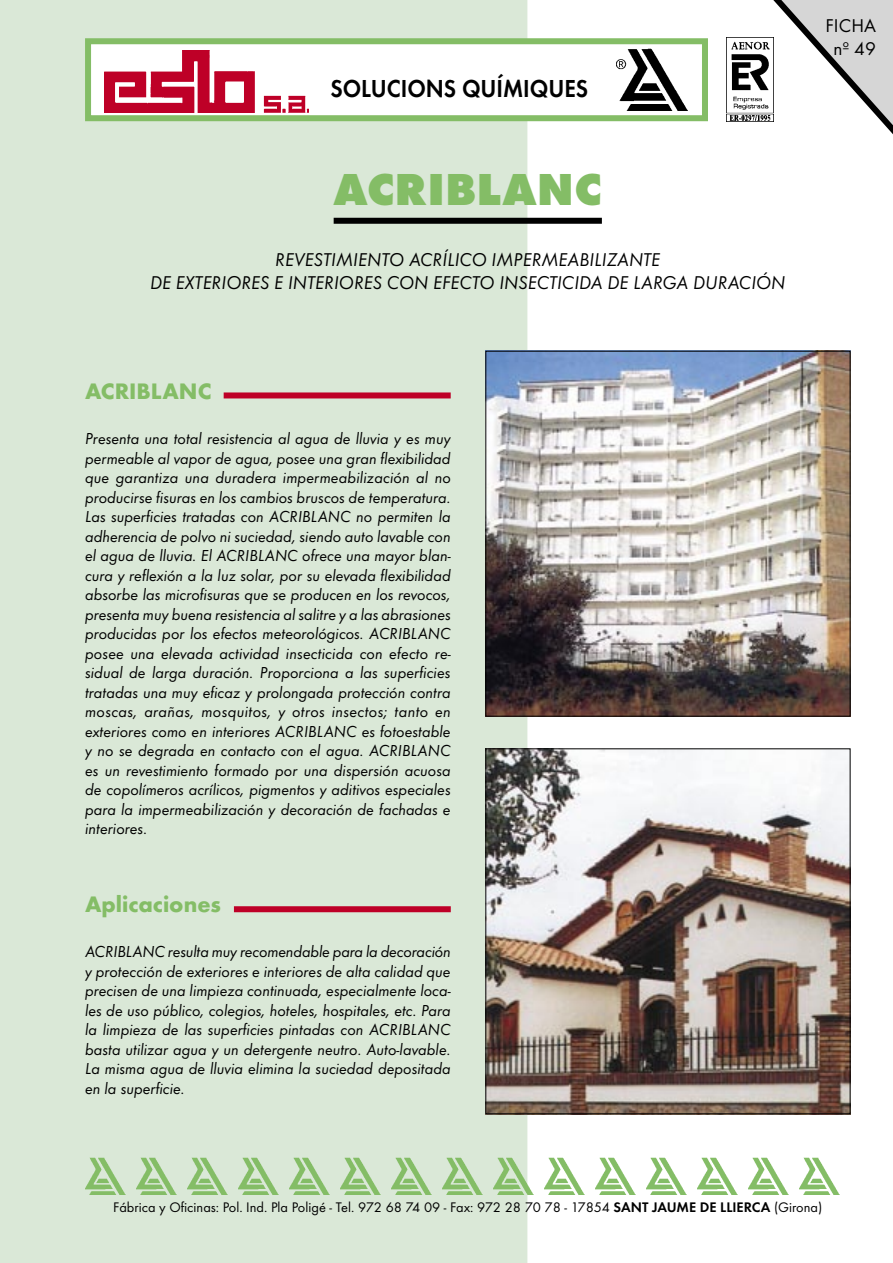
<style>
.page{position:relative;width:893px;height:1263px;background:#fff}
.page>*{position:absolute;margin:0;border:0;box-sizing:border-box;transform-origin:0 0}
.t1{font:800 46.5px "Futura T";color:#84bd66}
.t2{font:600 25.5px "Futura T";color:#000;scale:.91 1}
.t3{font:700 23.25px "Futura T";color:#84bd66}
.t4{font:italic 19.2px/23.1px "Futura T";color:#000;text-align:center}
.t5{font:19.2px/23.1px "Futura T";color:#000;text-align:center}
.t6{font:italic 16.5px/19.5px "Futura T";color:#000;text-align:justify}
.t7{font:14.4px "Futura T";color:#000}
.s1{font-weight:600}
</style>
<div class="page">
<div style="left:0;top:0;width:527px;height:1263px;background:#dae8d7"></div>
<img style="left:85px;top:1157px;width:40px;height:38px">
<img style="left:136px;top:1157px;width:40px;height:38px">
<img style="left:187px;top:1157px;width:40px;height:38px">
<img style="left:238px;top:1157px;width:40px;height:38px">
<img style="left:289px;top:1157px;width:40px;height:38px">
<img style="left:340px;top:1157px;width:40px;height:38px">
<img style="left:391px;top:1157px;width:40px;height:38px">
<img style="left:442px;top:1157px;width:40px;height:38px">
<img style="left:493px;top:1157px;width:40px;height:38px">
<img style="left:544px;top:1157px;width:40px;height:38px">
<img style="left:595px;top:1157px;width:40px;height:38px">
<img style="left:646px;top:1157px;width:40px;height:38px">
<img style="left:697px;top:1157px;width:40px;height:38px">
<img style="left:748px;top:1157px;width:40px;height:38px">
<img style="left:799px;top:1157px;width:40px;height:38px">
<svg style="left:744px;top:0;width:149px;height:134px"></svg>
<div style="left:88px;top:41px;width:617px;height:77px;background:#fff"></div>
<div style="left:85px;top:38px;width:623px;height:83px;border:6px solid #84bd66"></div>
<img style="left:104px;top:50px;width:205px;height:63px">
<img style="left:616px;top:49px;width:71px;height:62px">
<img style="left:727px;top:38px;width:46px;height:83px">
<div style="left:334px;top:218px;width:268px;height:6px;background:#000"></div>
<div style="left:224px;top:392px;width:227px;height:6px;background:#be0027"></div>
<div style="left:234px;top:906px;width:217px;height:6px;background:#be0027"></div>
<img style="left:487px;top:750px;width:361px;height:362px">
<div style="left:485px;top:748px;width:365px;height:366px;border:1px solid #000"></div>
<img style="left:487px;top:353px;width:361px;height:361px">
<div style="left:485px;top:351px;width:365px;height:365px;border:1px solid #000"></div>
<h2 class="t2" style="left:330px;top:73px;width:285px">SOLUCIONS QUÍMIQUES</h2>
<h1 class="t1" style="left:334px;top:162px;width:270px">ACRIBLANC</h1>
<p class="t4" style="left:150px;top:247px;width:637px">REVESTIMIENTO ACRÍLICO IMPERMEABILIZANTE<br>DE EXTERIORES E INTERIORES CON EFECTO INSECTICIDA DE LARGA DURACIÓN</p>
<h3 class="t3" style="left:85px;top:378px;width:128px">ACRIBLANC</h3>
<p class="t6" style="left:85px;top:429px;width:367px">Presenta una total resistencia al agua de lluvia y es muy permeable al vapor de agua, posee una gran flexibilidad que garantiza una duradera impermeabilización al no producirse fisuras en los cambios bruscos de temperatura.<br>Las superficies tratadas con ACRIBLANC no permiten la adherencia de polvo ni suciedad, siendo auto lavable con el agua de lluvia. El ACRIBLANC ofrece una mayor blan&shy;cura y reflexión a la luz solar, por su elevada flexibilidad absorbe las microfisuras que se producen en los revocos, presenta muy buena resistencia al salitre y a las abrasiones producidas por los efectos meteorológicos. ACRIBLANC posee una elevada actividad insecticida con efecto re&shy;sidual de larga duración. Proporciona a las superficies tratadas una muy eficaz y prolongada protección contra moscas, arañas, mosquitos, y otros insectos; tanto en exteriores como en interiores ACRIBLANC es fotoestable y no se degrada en contacto con el agua. ACRIBLANC es un revestimiento formado por una dispersión acuosa de copolímeros acrílicos, pigmentos y aditivos especiales para la impermeabilización y decoración de fachadas e interiores.</p>
<h3 class="t3" style="left:85px;top:891px;width:138px">Aplicaciones</h3>
<p class="t6" style="left:85px;top:942px;width:367px">ACRIBLANC resulta muy recomendable para la decoración y protección de exteriores e interiores de alta calidad que precisen de una limpieza continuada, especialmente loca&shy;les de uso público, colegios, hoteles, hospitales, etc. Para la limpieza de las superficies pintadas con ACRIBLANC basta utilizar agua y un detergente neutro. Auto-lavable.<br>La misma agua de lluvia elimina la suciedad depositada en la superficie.</p>
<p class="t5" style="left:826px;top:14px;width:52px">FICHA nº 49</p>
<p class="t7" style="left:113px;top:1199px;width:710px">Fábrica y Oficinas: Pol. Ind. Pla Poligé - Tel. 972 68 74 09 - Fax: 972 28 70 78 - 17854 <span class="s1">SANT JAUME DE LLIERCA</span> (Girona)</p>
</div>
